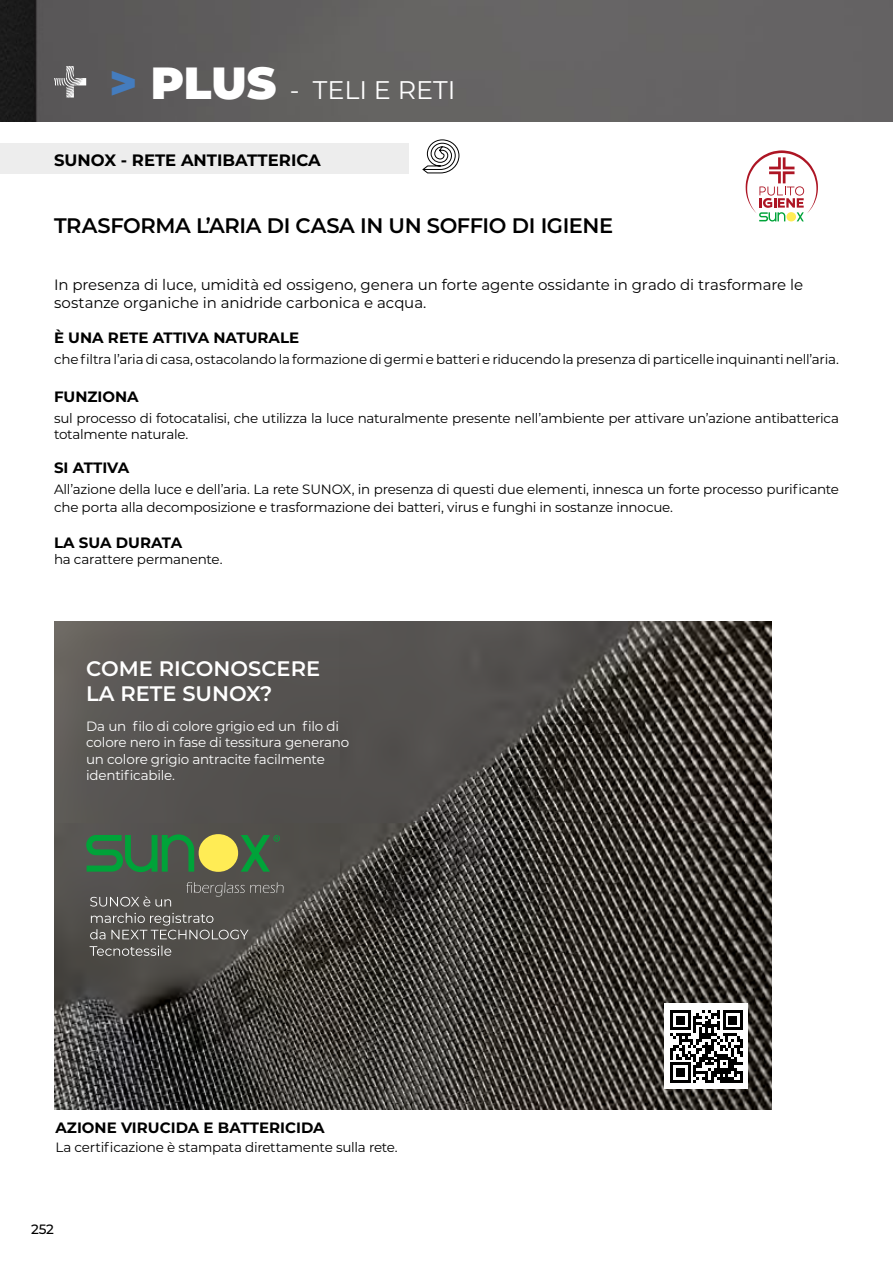
<style>
.page{position:relative;width:893px;height:1263px;background:#fff}
.page>*{position:absolute;margin:0;border:0;box-sizing:border-box;transform-origin:0 0}
.t1{font:25.5px "Montserrat";color:#fff}
.t2{font:600 21px "Montserrat";letter-spacing:-.02em;color:#000}
.t3{font:600 21px/25.2px "Montserrat";color:#fff}
.t4{font:700 16.5px "Montserrat";color:#000}
.t5{font:15px/18px "Montserrat";letter-spacing:-.005em;color:#000}
.t6{font:700 15px "Montserrat";color:#000}
.t7{font:13.5px/16.2px "Montserrat";letter-spacing:-.015em;color:#000}
.t8{font:13.5px/16.5px "Montserrat";letter-spacing:-.015em;color:#fff}
.t9{font:500 13.5px "Montserrat";color:#000}
.s1{font-weight:900;font-size:45px;color:#447cbe}
.s2{font-weight:900;font-size:45px}
</style>
<div class="page">
<img style="left:0;top:0;width:893px;height:121px">
<svg style="left:54px;top:66px;width:32px;height:32px"></svg>
<svg style="left:746px;top:150px;width:72px;height:72px"></svg>
<svg style="left:422px;top:140px;width:37px;height:33px"></svg>
<div style="left:0;top:143px;width:408px;height:30px;background:#ededed"></div>
<img style="left:54px;top:621px;width:717px;height:489px">
<svg style="left:86px;top:834px;width:194px;height:38px"></svg>
<svg style="left:186px;top:882px;width:97px;height:14px"></svg>
<svg style="left:90px;top:946px;width:81px;height:10px"></svg>
<svg style="left:90px;top:913px;width:159px;height:26px"></svg>
<svg style="left:90px;top:896px;width:81px;height:10px"></svg>
<div style="left:664px;top:1003px;width:84px;height:86px;background:#fff"></div>
<svg style="left:670px;top:1010px;width:73px;height:73px"></svg>
<h1 class="t1" style="left:109px;top:72px;width:348px"><span class="s1">&gt;</span> <span class="s2">PLUS</span> - TELI E RETI</h1>
<p class="t4" style="left:54px;top:149px;width:268px">SUNOX - RETE ANTIBATTERICA</p>
<h2 class="t2" style="left:54px;top:210px;width:561px">TRASFORMA L’ARIA DI CASA IN UN SOFFIO DI IGIENE</h2>
<p class="t5" style="left:54px;top:276px;width:751px">In presenza di luce, umidità ed ossigeno, genera un forte agente ossidante in grado di trasformare le sostanze organiche in anidride carbonica e acqua.</p>
<p class="t6" style="left:54px;top:327px;width:247px">È UNA RETE ATTIVA NATURALE</p>
<p class="t7" style="left:54px;top:350px;width:786px">che filtra l’aria di casa, ostacolando la formazione di germi e batteri e riducendo la presenza di particelle inquinanti nell’aria.</p>
<p class="t6" style="left:54px;top:386px;width:86px">FUNZIONA</p>
<p class="t7" style="left:54px;top:409px;width:786px">sul processo di fotocatalisi, che utilizza la luce naturalmente presente nell’ambiente per attivare un’azione antibatterica totalmente naturale.</p>
<p class="t6" style="left:54px;top:457px;width:77px">SI ATTIVA</p>
<p class="t7" style="left:54px;top:479px;width:786px;line-height:18px">All’azione della luce e dell’aria. La rete SUNOX, in presenza di questi due elementi, innesca un forte processo purificante che porta alla decomposizione e trasformazione dei batteri, virus e funghi in sostanze innocue.</p>
<p class="t6" style="left:54px;top:531px;width:130px">LA SUA DURATA</p>
<p class="t7" style="left:54px;top:550px;width:170px">ha carattere permanente.</p>
<h2 class="t3" style="left:86px;top:655px;width:235px">COME RICONOSCERE<br>LA RETE SUNOX?</h2>
<p class="t8" style="left:86px;top:717px;width:265px">Da un filo di colore grigio ed un filo di colore nero in fase di tessitura generano un colore grigio antracite facilmente identificabile.</p>
<p class="t6" style="left:55px;top:1117px;width:271px">AZIONE VIRUCIDA E BATTERICIDA</p>
<p class="t7" style="left:55px;top:1139px;width:344px">La certificazione è stampata direttamente sulla rete.</p>
<p class="t9" style="left:31px;top:1220px;width:24px">252</p>
</div>
